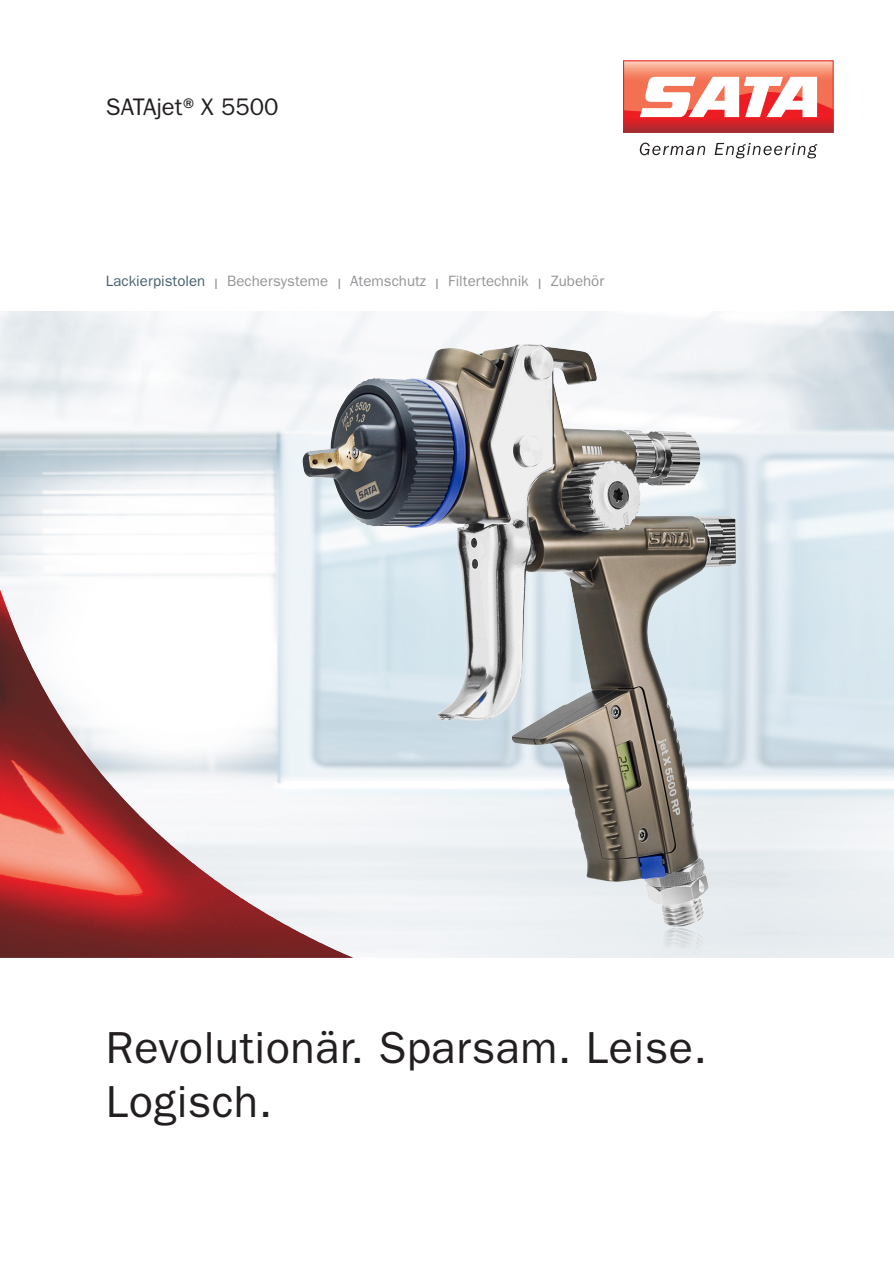
<style>
.page{position:relative;width:894px;height:1265px;background:#fff}
.page>*{position:absolute;margin:0;border:0;box-sizing:border-box;transform-origin:0 0}
.t1{font:45px/54px "ITC Franklin Gothic Std";letter-spacing:.01em;color:#231f20}
.t2{font:24px "ITC Franklin Gothic Std";color:#231f20}
.t3{font:15px "ITC Franklin Gothic Std";color:#939598}
.s1{color:#46616e}
</style>
<div class="page">
<img style="left:0;top:311px;width:893px;height:646px">
<svg style="left:639px;top:143px;width:66px;height:12px"></svg>
<svg style="left:714px;top:143px;width:103px;height:15px"></svg>
<svg style="left:623px;top:60px;width:210px;height:73px"></svg>
<img style="left:0;top:588px;width:356px;height:369px">
<img style="left:648px;top:927px;width:56px;height:29px">
<img style="left:302px;top:344px;width:289px;height:442px">
<p class="t2" style="left:106px;top:93px;width:174px">SATAjet®X 5500</p>
<p class="t3" style="left:106px;top:272px;width:499px"><span class="s1">Lackierpistolen</span> I Bechersysteme I Atemschutz I Filtertechnik I Zubehör</p>
<p class="t1" style="left:106px;top:1021px;width:602px">Revolutionär. Sparsam. Leise.<br>Logisch.</p>
</div>
